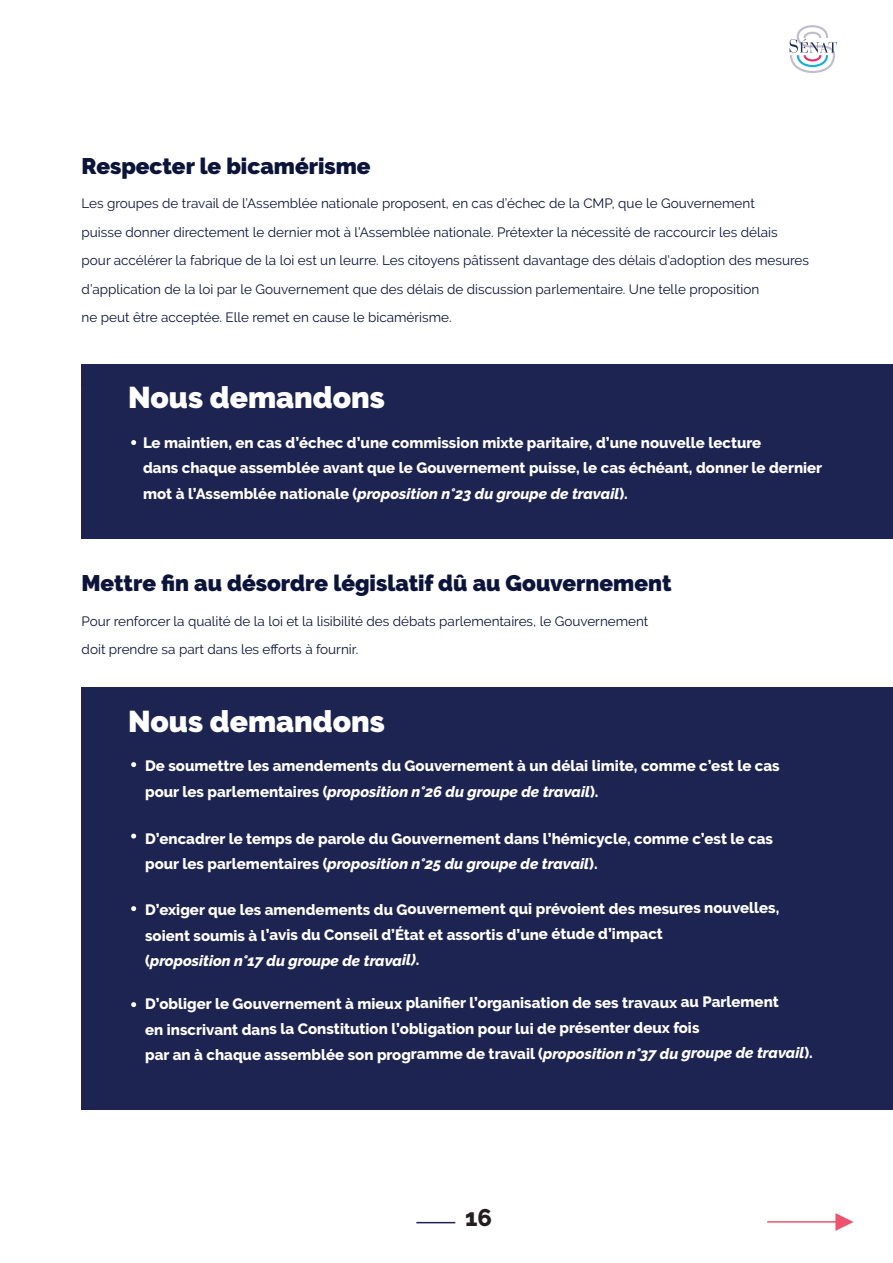
<style>
.page{position:relative;width:893px;height:1263px;background:#fff}
.page>*{position:absolute;margin:0;border:0;box-sizing:border-box;transform-origin:0 0}
.t1{font:900 30px "Raleway";color:#fff}
.t2{font:800 24px "Raleway";color:#231f20}
.t3{font:900 22.5px "Raleway";color:#0c143b}
.t4{font:800 15px/25.5px "Raleway";letter-spacing:-.005em;color:#fff}
.t5{font:13.5px/28.5px "Raleway";color:#0c143b}
.s1{font-style:italic}
</style>
<div class="page">
<svg style="left:790px;top:25px;width:47px;height:48px"></svg>
<hr style="left:767px;top:1221px;width:69px;height:2px;background:#ef526d">
<svg style="left:835px;top:1213px;width:18px;height:18px"></svg>
<div style="left:81px;top:364px;width:812px;height:175px;background:#1d2452"></div>
<div style="left:81px;top:688px;width:812px;height:422px;background:#1d2452"></div>
<svg style="left:131px;top:440px;width:5px;height:5px"></svg>
<svg style="left:131px;top:762px;width:5px;height:5px"></svg>
<svg style="left:131px;top:1002px;width:5px;height:5px"></svg>
<svg style="left:131px;top:906px;width:5px;height:5px"></svg>
<svg style="left:131px;top:834px;width:5px;height:5px"></svg>
<hr style="left:416px;top:1222px;width:39px;height:1px;background:#1d2452">
<h3 class="t3" style="left:82px;top:153px;width:291px">Respecter le bicamérisme</h3>
<p class="t5" style="left:82px;top:189px;width:729px">Les groupes de travail de l’Assemblée nationale proposent, en cas d’échec de la CMP, que le Gouvernement<br>puisse donner directement le dernier mot à l’Assemblée nationale. Prétexter la nécessité de raccourcir les délais pour accélérer la fabrique de la loi est un leurre. Les citoyens pâtissent davantage des délais d’adoption des mesures d’application de la loi par le Gouvernement que des délais de discussion parlementaire. Une telle proposition<br>ne peut être acceptée. Elle remet en cause le bicamérisme.</p>
<h1 class="t1" style="left:128px;top:380px;width:258px">Nous demandons</h1>
<p class="t4" style="left:143px;top:430px;width:681px">Le maintien, en cas d’échec d’une commission mixte paritaire, d’une nouvelle lecture<br>dans chaque assemblée avant que le Gouvernement puisse, le cas échéant, donner le dernier mot à l’Assemblée nationale (<span class="s1">proposition n°23 du groupe de travail</span>).</p>
<h3 class="t3" style="left:82px;top:570px;width:591px">Mettre fin au désordre législatif dû au Gouvernement</h3>
<p class="t5" style="left:82px;top:607px;width:568px">Pour renforcer la qualité de la loi et la lisibilité des débats parlementaires, le Gouvernement doit prendre sa part dans les efforts à fournir.</p>
<h1 class="t1" style="left:128px;top:704px;width:258px">Nous demandons</h1>
<p class="t4" style="left:145px;top:753px;width:636px">De soumettre les amendements du Gouvernement à un délai limite, comme c’est le cas pour les parlementaires (<span class="s1">proposition n°26 du groupe de travail</span>).</p>
<p class="t4" style="left:145px;top:825px;width:629px">D’encadrer le temps de parole du Gouvernement dans l’hémicycle, comme c’est le cas pour les parlementaires (<span class="s1">proposition n°25 du groupe de travail</span>).</p>
<p class="t4" style="left:145px;top:896px;width:636px">D’exiger que les amendements du Gouvernement qui prévoient des mesures nouvelles, soient soumis à l’avis du Conseil d’État et assortis d’une étude d’impact<br>(<span class="s1">proposition n°17 du groupe de travail)</span>.</p>
<p class="t4" style="left:145px;top:990px;width:669px">D’obliger le Gouvernement à mieux planifier l’organisation de ses travaux au Parlement<br>en inscrivant dans la Constitution l’obligation pour lui de présenter deux fois<br>par an à chaque assemblée son programme de travail (<span class="s1">proposition n°37 du groupe de travail</span>).</p>
<h2 class="t2" style="left:465px;top:1204px;width:29px">16</h2>
</div>
